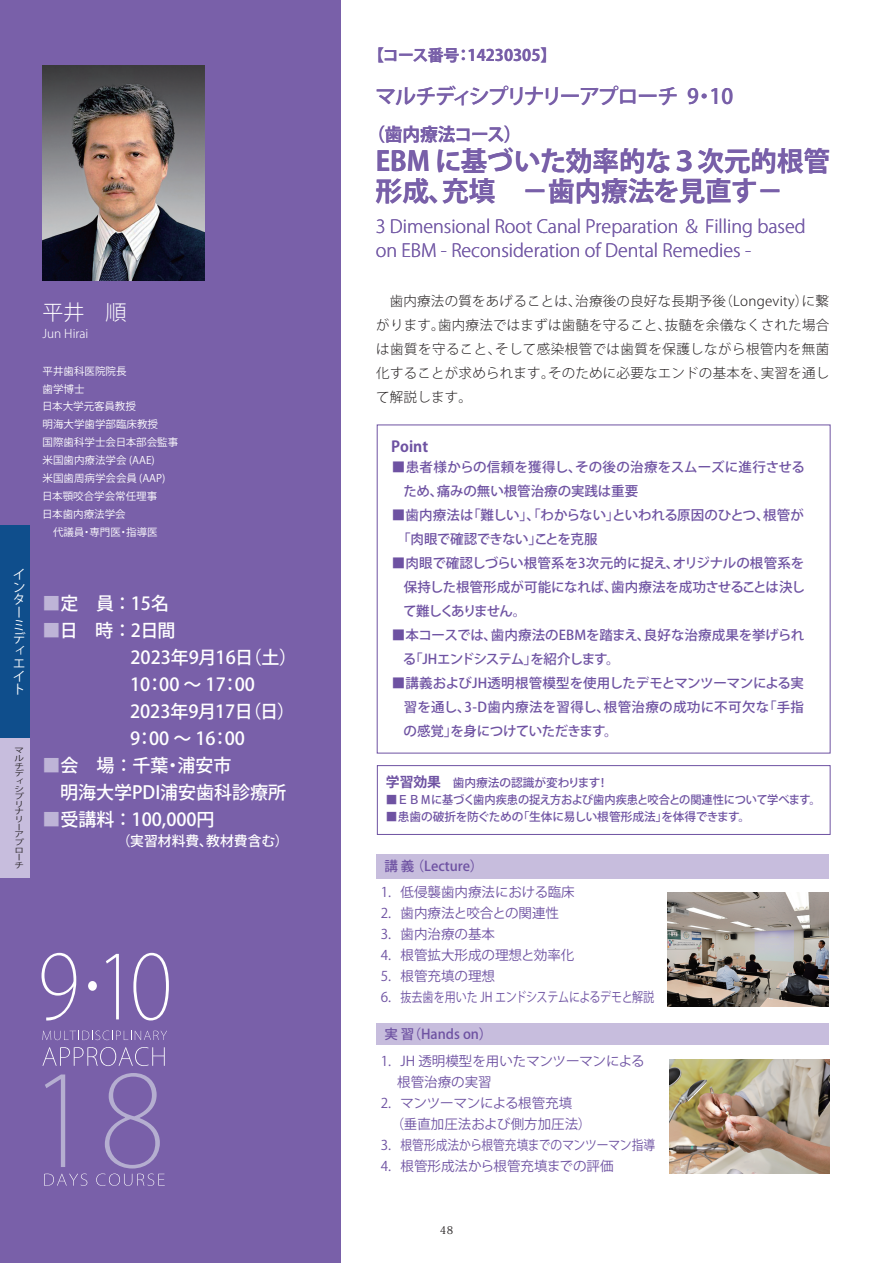
<style>
.page{position:relative;width:893px;height:1263px;background:#fff}
.page>*{position:absolute;margin:0;border:0;box-sizing:border-box;transform-origin:0 0}
.t1{font:200 88.2px "Koz Go Pr 6 N";color:#fff;scale:.9 1}
.t2{font:700 27px/30px "Koz Go Pro";color:#6e52a2}
.t3{font:500 21px "Koz Go Pro";letter-spacing:-.095em;color:#6e52a2}
.t4{font:300 21px "Koz Go Pro";color:#fff}
.t5{font:500 18px/27px "Koz Go Pro";color:#fff}
.t6{font:300 18px/24px "Koz Go Pro";color:#6e52a2}
.t7{font:700 18px "Koz Go Pro";letter-spacing:-.025em;color:#6e52a2}
.t8{font:700 15.9px "Koz Go Pro";color:#6e52a2}
.t9{font:700 15px "Koz Go Pro";color:#6e52a2}
.t10{font:500 13.8px "Koz Go Pro";color:#fff}
.t11{font:500 13.5px/24px "Koz Go Pro";letter-spacing:-.005em;color:#6e52a2}
.t12{font:13.5px/21px "Koz Go Pro";color:#6e52a2}
.t13{font:300 13.5px/24px "Koz Go Pr 6 N";letter-spacing:.015em;color:#231f20;text-align:justify}
.t14{font:12.75px/12.8px "Koz Go Pr 6 N";color:#fff}
.t15{font:300 12px "Koz Go Pro";color:#fff}
.t16{font:500 11.7px "Koz Go Pro";letter-spacing:-.01em;color:#6e52a2}
.t17{font:10.65px "Koz Min Pro";color:#231f20}
.t18{font:10.5px/18px "Koz Go Pro";color:#fff}
.t19{font:7.65px/7.6px "Koz Go Pr 6 N";color:#231f20;scale:1.25 1}
.s1{color:#beb4d7}
.s2{font-size:57.45px}
.s3{font-weight:700;font-size:13.8px}
</style>
<div class="page">
<div style="left:0;top:0;width:340px;height:1263px;background:#7960a9"></div>
<img style="left:43px;top:66px;width:161px;height:215px">
<div style="left:376px;top:854px;width:453px;height:25px;background:#c7bddd"></div>
<div style="left:376px;top:1023px;width:453px;height:22px;background:#c7bddd"></div>
<img style="left:670px;top:1060px;width:159px;height:113px">
<img style="left:667px;top:892px;width:162px;height:115px">
<div style="left:377px;top:765px;width:453px;height:70px;border:1px solid #6e52a2"></div>
<svg style="left:45px;top:1074px;width:20px;height:93px"></svg>
<svg style="left:44px;top:1173px;width:43px;height:13px"></svg>
<svg style="left:96px;top:1073px;width:69px;height:113px"></svg>
<svg style="left:42px;top:1030px;width:125px;height:10px"></svg>
<svg style="left:42px;top:1047px;width:123px;height:19px"></svg>
<div style="left:0;top:525px;width:30px;height:213px;background:#0f4e8c"></div>
<div style="left:0;top:738px;width:30px;height:139px;background:#c7bddd"></div>
<p class="t14" style="left:13px;top:568px;width:14px">インターミディエイト</p>
<p class="t19" style="left:14px;top:747px;width:9px">マルチディシプリナリーアプローチ</p>
<h3 class="t4" style="left:43px;top:299px;width:85px">平井　順</h3>
<p class="t15" style="left:43px;top:326px;width:47px">Jun Hirai</p>
<p class="t18" style="left:42px;top:362px;width:138px">平井歯科医院院長<br>歯学博士<br>日本大学元客員教授<br>明海大学歯学部臨床教授<br>国際歯科学士会日本部会監事米国歯内療法学会 (AAE)<br>米国歯周病学会会員 (AAP)<br>日本顎咬合学会常任理事<br>日本歯内療法学会<br>　代議員・専門医・指導医</p>
<h3 class="t5" style="left:43px;top:590px;width:128px"><span class="s1">■</span>定　員 ： 15名</h3>
<h3 class="t5" style="left:130px;top:617px;width:169px;text-indent:-87px"><span class="s1">■</span>日　時 ： 2日間<br>2023年9月16日（土）<br>10：00 ～ 17：00<br>2023年9月17日（日）<br>9：00 ～ 16：00</h3>
<h3 class="t5" style="left:60px;top:752px;width:228px;text-indent:-18px"><span class="s1">■</span>会　場 ： 千葉・浦安市<br>明海大学PDI浦安歯科診療所</h3>
<h3 class="t5" style="left:43px;top:806px;width:174px"><span class="s1">■</span>受講料 ： 100,000円</h3>
<p class="t10" style="left:117px;top:832px;width:173px">（実習材料費、教材費含む）</p>
<h1 class="t1" style="left:37px;top:937px;width:152px">9<span class="s2">・</span>10</h1>
<p class="t8" style="left:368px;top:45px;width:190px">【コース番号：14230305】</p>
<h3 class="t3" style="left:375px;top:83px;width:359px">マルチディシプリナリーアプローチ 9・10</h3>
<h3 class="t7" style="left:367px;top:123px;width:165px">（歯内療法コース）　</h3>
<h2 class="t2" style="left:376px;top:148px;width:456px">EBM に基づいた効率的な３次元的根管形成、充填　－歯内療法を見直す－</h2>
<h3 class="t6" style="left:376px;top:214px;width:431px">3 Dimensional Root Canal Preparation ＆ Filling based on EBM - Reconsideration of Dental Remedies -</h3>
<p class="t13" style="left:376px;top:289px;width:455px;text-indent:14px">歯内療法の質をあげることは、治療後の良好な長期予後（Longevity）に繋がります。歯内療法ではまずは歯髄を守ること、抜髄を余儀なくされた場合は歯質を守ること、そして感染根管では歯質を保護しながら根管内を無菌化することが求められます。そのために必要なエンドの基本を、実習を通して解説します。</p>
<p class="t9" style="left:391px;top:437px;width:39px">Point</p>
<p class="t11" style="left:403px;top:456px;width:403px;text-indent:-12px">■患者様からの信頼を獲得し、その後の治療をスムーズに進行させるため、痛みの無い根管治療の実践は重要</p>
<p class="t11" style="left:397px;top:504px;width:408px;text-indent:-6px">■歯内療法は「難しい」、「わからない」といわれる原因のひとつ、根管が「肉眼で確認できない」ことを克服</p>
<p class="t11" style="left:403px;top:552px;width:404px;text-align:justify;text-indent:-11px">■肉眼で確認しづらい根管系を3次元的に捉え、オリジナルの根管系を保持した根管形成が可能になれば、歯内療法を成功させることは決して難しくありません。</p>
<p class="t11" style="left:403px;top:624px;width:403px;text-indent:-11px">■本コースでは、歯内療法のEBMを踏まえ、良好な治療成果を挙げられる「JHエンドシステム」を紹介します。</p>
<p class="t11" style="left:404px;top:672px;width:402px;text-align:justify;text-indent:-12px">■講義およびJH透明根管模型を使用したデモとマンツーマンによる実習を通し、3-D歯内療法を習得し、根管治療の成功に不可欠な「手指の感覚」を身につけていただきます。</p>
<p class="t16" style="left:386px;top:776px;width:224px"><span class="s3">学習効果</span>　歯内療法の認識が変わります！</p>
<p class="t16" style="left:386px;top:793px;width:436px">■ＥＢＭに基づく歯内疾患の捉え方および歯内疾患と咬合との関連性について学べます。</p>
<p class="t16" style="left:386px;top:810px;width:366px">■患歯の破折を防ぐための「生体に易しい根管形成法」を体得できます。</p>
<p class="t11" style="left:384px;top:855px;width:101px">講 義 （Lecture）</p>
<p class="t12" style="left:381px;top:882px;width:195px">1. 低侵襲歯内療法における臨床</p>
<p class="t12" style="left:381px;top:903px;width:180px">2. 歯内療法と咬合との関連性</p>
<p class="t12" style="left:381px;top:924px;width:116px">3. 歯内治療の基本</p>
<p class="t12" style="left:381px;top:945px;width:195px">4. 根管拡大形成の理想と効率化</p>
<p class="t12" style="left:381px;top:966px;width:116px">5. 根管充填の理想</p>
<p class="t12" style="left:381px;top:987px;width:275px">6. 抜去歯を用いた JH エンドシステムによるデモと解説</p>
<p class="t11" style="left:384px;top:1022px;width:109px">実 習（Hands on）</p>
<p class="t12" style="left:397px;top:1051px;width:249px;text-indent:-16px">1. JH 透明模型を用いたマンツーマンによる根管治療の実習</p>
<p class="t12" style="left:391px;top:1093px;width:202px;text-indent:-10px">2. マンツーマンによる根管充填<br>（垂直加圧法および側方加圧法）</p>
<p class="t12" style="left:381px;top:1135px;width:276px">3. 根管形成法から根管充填までのマンツーマン指導</p>
<p class="t12" style="left:381px;top:1156px;width:234px">4. 根管形成法から根管充填までの評価</p>
<p class="t17" style="left:440px;top:1222px;width:15px">48</p>
</div>
